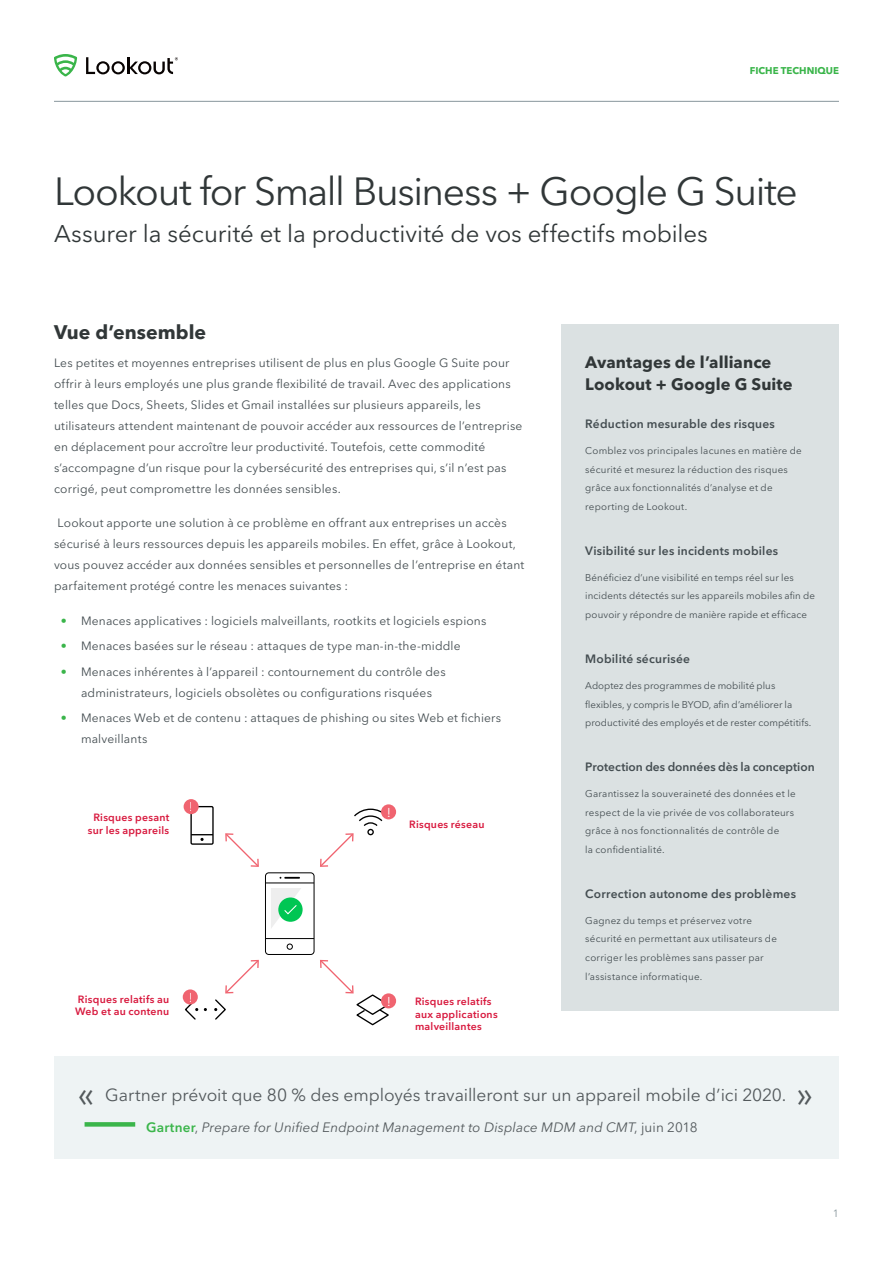
<style>
.page{position:relative;width:893px;height:1263px;background:#fff}
.page>*{position:absolute;margin:0;border:0;box-sizing:border-box;transform-origin:0 0}
.Headerline{font:39px "Avenir Next LT Pro";letter-spacing:-.035em;color:#313738}
.Subhead{font:24px "Avenir Next LT Pro";letter-spacing:-.005em;color:#313738}
.BodyCopy_Header{font:700 19.5px "Avenir Next LT Pro";color:#313738}
.Lookout_Quote{font:17.4px "Avenir Next LT Pro";letter-spacing:-.005em;color:#53595c}
.SideNote_Header{font:700 16.5px/22.5px "Avenir Next LT Pro";letter-spacing:.005em;color:#313738}
.Lookout_Quote_Author{font:italic 13.5px "Avenir Next LT Pro";letter-spacing:.01em;color:#53595c}
.t1{font:12.75px "Avenir Next LT Pro";color:#fff}
.BodyCopy{font:12px/21px "Avenir Next LT Pro";letter-spacing:.015em;color:#444d51}
.SideNote_SubHeader{font:600 12px "Avenir Next LT Pro";letter-spacing:.02em;color:#444d51}
.SideNote_SubHeader-2{font:600 12px "Avenir Next LT Pro";color:#444d51}
.BodyCopy_SubHeader{font:600 10.5px/12.6px "Avenir Next LT Pro";letter-spacing:.025em;color:#d8193e}
.t2{font:10.5px "Avenir Next LT Pro";color:#88969c}
.SideNote_BodyCopy{font:9.75px/18.8px "Avenir Next LT Pro";letter-spacing:.02em;color:#444d51}
.SideNote_BodyCopy-2{font:9.75px/18.8px "Avenir Next LT Pro";color:#444d51}
.t3{font:700 9.75px "Avenir Next LT Pro";color:#3ab54a}
.s1{color:#3ab54a}
.s2{font-size:35.55px}
.s3{font-weight:600;font-style:normal;color:#3ab54a}
.s4{font-style:normal}
</style>
<div class="page">
<hr style="left:54px;top:101px;width:785px;height:1px;background:#88969c">
<svg style="left:54px;top:54px;width:23px;height:23px"></svg>
<svg style="left:86px;top:57px;width:92px;height:17px"></svg>
<div style="left:561px;top:324px;width:278px;height:687px;background:#dbe1e2"></div>
<div style="left:190px;top:806px;width:24px;height:39px;border:1px solid #000"></div>
<svg style="left:191px;top:834px;width:22px;height:7px"></svg>
<svg style="left:225px;top:833px;width:34px;height:34px"></svg>
<svg style="left:320px;top:959px;width:72px;height:67px"></svg>
<hr style="left:265px;top:882px;width:49px;height:1px;background:#030303">
<div style="left:287px;top:943px;width:6px;height:7px;border:1px solid #000;border-radius:50%"></div>
<svg style="left:280px;top:877px;width:20px;height:2px"></svg>
<hr style="left:265px;top:938px;width:49px;height:1px;background:#030303">
<div style="left:265px;top:872px;width:50px;height:83px;border:1px solid #030303;border-radius:3px"></div>
<svg style="left:278px;top:897px;width:25px;height:25px"></svg>
<svg style="left:271px;top:888px;width:30px;height:40px"></svg>
<svg style="left:320px;top:808px;width:69px;height:59px"></svg>
<div style="left:381px;top:804px;width:15px;height:15px;background:#f06470;border-radius:50%"></div>
<div style="left:381px;top:993px;width:15px;height:15px;background:#f06470;border-radius:50%"></div>
<svg style="left:184px;top:999px;width:14px;height:21px"></svg>
<svg style="left:214px;top:959px;width:45px;height:61px"></svg>
<div style="left:183px;top:989px;width:15px;height:15px;background:#f06470;border-radius:50%"></div>
<div style="left:184px;top:799px;width:15px;height:15px;background:#f06470;border-radius:50%"></div>
<div style="left:54px;top:1056px;width:785px;height:102px;background:#eef3f4"></div>
<div style="left:85px;top:1122px;width:50px;height:5px;background:#3ab54a"></div>
<p class="t3" style="left:750px;top:64px;width:91px">FICHE TECHNIQUE</p>
<p class="Headerline" style="left:54px;top:168px;width:745px">Lookout for Small Business + Google G Suite</p>
<p class="Subhead" style="left:54px;top:219px;width:655px">Assurer la sécurité et la productivité de vos effectifs mobiles</p>
<p class="BodyCopy_Header" style="left:54px;top:320px;width:154px">Vue d’ensemble</p>
<p class="BodyCopy" style="left:54px;top:352px;width:470px">Les petites et moyennes entreprises utilisent de plus en plus Google G Suite pour offrir à leurs employés une plus grande flexibilité de travail. Avec des applications telles que Docs, Sheets, Slides et Gmail installées sur plusieurs appareils, les utilisateurs attendent maintenant de pouvoir accéder aux ressources de l’entreprise en déplacement pour accroître leur productivité. Toutefois, cette commodité s’accompagne d’un risque pour la cybersécurité des entreprises qui, s’il n’est pas corrigé, peut compromettre les données sensibles.</p>
<p class="BodyCopy" style="left:54px;top:512px;width:472px">Lookout apporte une solution à ce problème en offrant aux entreprises un accès sécurisé à leurs ressources depuis les appareils mobiles. En effet, grâce à Lookout, vous pouvez accéder aux données sensibles et personnelles de l’entreprise en étant parfaitement protégé contre les menaces suivantes :</p>
<p class="BodyCopy" style="left:61px;top:610px;width:427px"><span class="s1">•</span> Menaces applicatives : logiciels malveillants, rootkits et logiciels espions</p>
<p class="BodyCopy" style="left:61px;top:635px;width:401px"><span class="s1">•</span> Menaces basées sur le réseau : attaques de type man-in-the-middle</p>
<p class="BodyCopy" style="left:61px;top:661px;width:386px;text-align:center"><span class="s1">•</span> Menaces inhérentes à l’appareil : contournement du contrôle des administrateurs, logiciels obsolètes ou configurations risquées</p>
<p class="BodyCopy" style="left:81px;top:707px;width:422px;text-indent:-20px"><span class="s1">•</span> Menaces Web et de contenu : attaques de phishing ou sites Web et fichiers malveillants</p>
<p class="BodyCopy_SubHeader" style="left:88px;top:811px;width:83px;text-align:center">Risques pesant sur les appareils</p>
<p class="t1" style="left:189px;top:799px;width:6px">!</p>
<p class="t1" style="left:386px;top:804px;width:6px">!</p>
<p class="BodyCopy_SubHeader" style="left:409px;top:818px;width:77px">Risques réseau</p>
<p class="t1" style="left:188px;top:989px;width:6px">!</p>
<p class="BodyCopy_SubHeader" style="left:75px;top:993px;width:96px">Risques relatifs au<br>Web et au contenu</p>
<p class="BodyCopy_SubHeader" style="left:415px;top:995px;width:84px">Risques relatifs aux applications malveillantes</p>
<p class="t1" style="left:386px;top:993px;width:6px">!</p>
<p class="SideNote_Header" style="left:585px;top:351px;width:209px">Avantages de l’alliance<br>Lookout + Google G Suite</p>
<p class="SideNote_SubHeader" style="left:585px;top:417px;width:191px">Réduction mesurable des risques</p>
<p class="SideNote_BodyCopy" style="left:585px;top:441px;width:218px">Comblez vos principales lacunes en matière de sécurité et mesurez la réduction des risques grâce aux fonctionnalités d’analyse et de reporting de Lookout.</p>
<p class="SideNote_SubHeader" style="left:585px;top:544px;width:194px">Visibilité sur les incidents mobiles</p>
<p class="SideNote_BodyCopy" style="left:585px;top:568px;width:231px">Bénéficiez d’une visibilité en temps réel sur les incidents détectés sur les appareils mobiles afin de pouvoir y répondre de manière rapide et efficace</p>
<p class="SideNote_SubHeader" style="left:585px;top:652px;width:106px">Mobilité sécurisée</p>
<p class="SideNote_BodyCopy-2" style="left:585px;top:676px;width:228px">Adoptez des programmes de mobilité plus flexibles, y compris le BYOD, afin d’améliorer la productivité des employés et de rester compétitifs.</p>
<p class="SideNote_SubHeader-2" style="left:585px;top:760px;width:231px">Protection des données dès la conception</p>
<p class="SideNote_BodyCopy" style="left:585px;top:784px;width:212px">Garantissez la souveraineté des données et le respect de la vie privée de vos collaborateurs grâce à nos fonctionnalités de contrôle de<br>la confidentialité.</p>
<p class="SideNote_SubHeader" style="left:585px;top:886px;width:212px">Correction autonome des problèmes</p>
<p class="SideNote_BodyCopy" style="left:585px;top:911px;width:193px">Gagnez du temps et préservez votre sécurité en permettant aux utilisateurs de corriger les problèmes sans passer par l’assistance informatique.</p>
<p class="Lookout_Quote" style="left:77px;top:1085px;width:737px"><span class="s2">«</span> Gartner prévoit que 80 % des employés travailleront sur un appareil mobile d’ici 2020. <span class="s2">»</span></p>
<p class="Lookout_Quote_Author" style="left:146px;top:1119px;width:553px"><span class="s3">Gartner</span><span class="s4">,</span> Prepare for Unified Endpoint Management to Displace MDM and CMT<span class="s4">, juin 2018</span></p>
<p class="t2" style="left:833px;top:1207px;width:8px">1</p>
</div>
